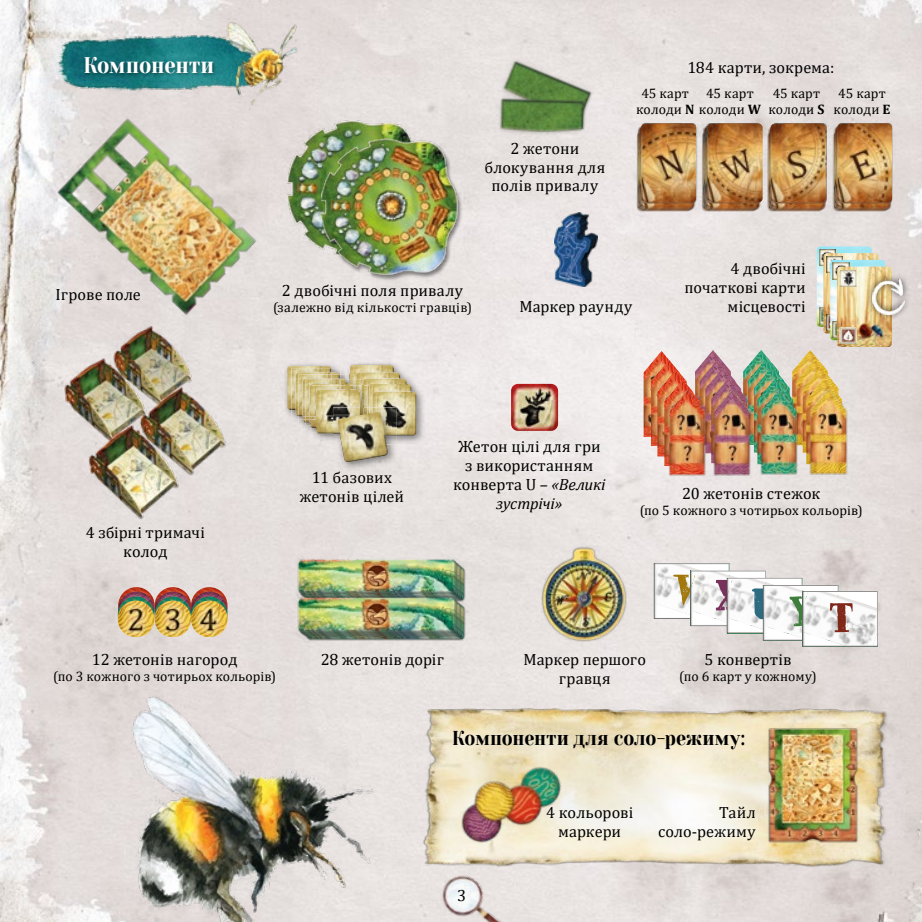
<style>
.page{position:relative;width:922px;height:922px;background:#fff}
.page>*{position:absolute;margin:0;border:0;box-sizing:border-box;transform-origin:0 0}
.t1{font:22.5px "Yeseva One";letter-spacing:-.015em;color:#fff;scale:.9 1}
.t2{font:20px "Yeseva One";letter-spacing:.005em;color:#000;scale:.9 1}
.t3{font:16.25px/18.8px "Cambria";letter-spacing:.005em;color:#000;text-align:center}
.t4{font:13.75px/16.2px "Cambria";letter-spacing:.01em;color:#000;text-align:center}
.s1{font-weight:700}
.s2{font-style:italic}
</style>
<div class="page">
<img style="left:0;top:0;width:921px;height:921px">
<img style="left:423px;top:878px;width:110px;height:43px">
<img style="left:49px;top:29px;width:270px;height:68px">
<img style="left:419px;top:688px;width:502px;height:190px">
<div style="left:83px;top:57px;width:135px;height:20px;background:#000;opacity:.4"></div>
<img style="left:53px;top:113px;width:211px;height:209px">
<img style="left:287px;top:112px;width:136px;height:154px">
<div style="left:322px;top:138px;width:141px;height:142px;background:#000;opacity:.45"></div>
<img style="left:321px;top:129px;width:136px;height:153px">
<img style="left:496px;top:54px;width:99px;height:73px">
<img style="left:495px;top:93px;width:92px;height:44px">
<img style="left:636px;top:131px;width:252px;height:81px">
<img style="left:639px;top:128px;width:251px;height:81px">
<img style="left:641px;top:122px;width:251px;height:81px">
<div style="left:282px;top:360px;width:145px;height:112px;background:#000;opacity:.75"></div>
<img style="left:792px;top:350px;width:35px;height:31px">
<img style="left:796px;top:359px;width:36px;height:22px">
<img style="left:802px;top:366px;width:36px;height:15px">
<img style="left:806px;top:378px;width:35px;height:3px">
<img style="left:743px;top:350px;width:35px;height:32px">
<img style="left:747px;top:359px;width:36px;height:23px">
<img style="left:753px;top:366px;width:36px;height:15px">
<img style="left:757px;top:378px;width:36px;height:3px">
<img style="left:695px;top:350px;width:35px;height:30px">
<img style="left:699px;top:359px;width:36px;height:24px">
<img style="left:705px;top:367px;width:36px;height:16px">
<img style="left:711px;top:377px;width:35px;height:5px">
<img style="left:643px;top:351px;width:36px;height:86px">
<img style="left:650px;top:360px;width:36px;height:86px">
<img style="left:657px;top:370px;width:36px;height:86px">
<img style="left:664px;top:380px;width:36px;height:3px">
<img style="left:554px;top:212px;width:43px;height:74px">
<img style="left:118px;top:587px;width:37px;height:36px;border-radius:18px">
<img style="left:155px;top:587px;width:36px;height:36px;border-radius:18px">
<img style="left:191px;top:587px;width:36px;height:36px;border-radius:18px">
<img style="left:118px;top:591px;width:37px;height:37px;border-radius:18px">
<img style="left:155px;top:591px;width:36px;height:37px;border-radius:18px">
<img style="left:191px;top:591px;width:36px;height:36px;border-radius:18px">
<img style="left:118px;top:596px;width:36px;height:37px;border-radius:18px">
<img style="left:155px;top:596px;width:36px;height:37px;border-radius:18px">
<img style="left:191px;top:596px;width:36px;height:37px;border-radius:18px">
<img style="left:118px;top:600px;width:109px;height:37px">
<img style="left:303px;top:563px;width:164px;height:79px">
<img style="left:295px;top:556px;width:164px;height:79px">
<img style="left:303px;top:601px;width:163px;height:40px">
<img style="left:298px;top:597px;width:163px;height:39px">
<img style="left:295px;top:594px;width:163px;height:40px">
<img style="left:541px;top:546px;width:85px;height:95px">
<img style="left:53px;top:320px;width:190px;height:203px">
<img style="left:765px;top:721px;width:95px;height:126px">
<img style="left:440px;top:747px;width:142px;height:113px">
<img style="left:662px;top:383px;width:45px;height:98px">
<img style="left:707px;top:382px;width:46px;height:99px">
<img style="left:753px;top:381px;width:99px;height:100px">
<div style="left:652px;top:561px;width:77px;height:59px;background:#000;opacity:.75"></div>
<svg style="left:654px;top:563px;width:223px;height:83px"></svg>
<div style="left:800px;top:589px;width:78px;height:59px;background:#000;opacity:.75"></div>
<img style="left:108px;top:696px;width:268px;height:225px">
<img style="left:210px;top:14px;width:92px;height:101px">
<img style="left:641px;top:124px;width:54px;height:78px">
<img style="left:707px;top:124px;width:55px;height:78px">
<img style="left:770px;top:124px;width:55px;height:78px">
<img style="left:837px;top:124px;width:54px;height:78px">
<img style="left:816px;top:246px;width:55px;height:81px">
<div style="left:819px;top:249px;width:16px;height:17px;background:#000;opacity:.5"></div>
<div style="left:819px;top:308px;width:16px;height:16px;background:#000;opacity:.5"></div>
<img style="left:819px;top:250px;width:16px;height:15px">
<img style="left:819px;top:308px;width:4px;height:15px">
<img style="left:823px;top:253px;width:55px;height:80px">
<div style="left:826px;top:256px;width:16px;height:16px;background:#000;opacity:.5"></div>
<div style="left:826px;top:314px;width:16px;height:17px;background:#000;opacity:.5"></div>
<img style="left:830px;top:260px;width:55px;height:80px">
<img style="left:832px;top:263px;width:1px;height:16px">
<img style="left:832px;top:321px;width:1px;height:16px">
<div style="left:833px;top:263px;width:16px;height:16px;background:#000;opacity:.5"></div>
<img style="left:833px;top:263px;width:15px;height:15px">
<img style="left:833px;top:321px;width:3px;height:16px">
<img style="left:836px;top:266px;width:55px;height:81px">
<img style="left:839px;top:270px;width:1px;height:16px">
<img style="left:839px;top:327px;width:1px;height:16px">
<div style="left:840px;top:270px;width:15px;height:16px;background:#000;opacity:.5"></div>
<div style="left:840px;top:327px;width:15px;height:16px;background:#000;opacity:.5"></div>
<img style="left:840px;top:328px;width:15px;height:15px">
<img style="left:840px;top:270px;width:15px;height:15px">
<div style="left:865px;top:273px;width:45px;height:47px;background:#000;opacity:.75"></div>
<img style="left:872px;top:279px;width:32px;height:35px">
<img style="left:511px;top:384px;width:47px;height:47px">
<h1 class="t1" style="left:83px;top:49px;width:147px">Компоненти</h1>
<p class="t3" style="left:484px;top:139px;width:122px">2 жетони блокування для полів привалу</p>
<p class="t3" style="left:687px;top:58px;width:148px">184 карти, зокрема:</p>
<p class="t4" style="left:636px;top:85px;width:127px;text-align:left;text-indent:5px">45 карт<br>колоди <span class="s1">N</span> колоди <span class="s1">W</span></p>
<p class="t4" style="left:706px;top:85px;width:49px">45 карт</p>
<p class="t4" style="left:768px;top:85px;width:58px">45 карт колоди <span class="s1">S</span></p>
<p class="t4" style="left:833px;top:85px;width:59px">45 карт колоди <span class="s1">E</span></p>
<p class="t3" style="left:55px;top:285px;width:87px">Ігрове поле</p>
<p class="t3" style="left:282px;top:281px;width:183px">2 двобічні поля привалу</p>
<p class="t4" style="left:273px;top:299px;width:200px">(залежно від кількості гравців)</p>
<p class="t3" style="left:519px;top:297px;width:114px">Маркер раунду</p>
<p class="t3" style="left:684px;top:259px;width:123px;text-align:right">4 двобічні початкові карти місцевості</p>
<p class="t3" style="left:86px;top:523px;width:121px">4 збірні тримачі колод</p>
<p class="t3" style="left:299px;top:467px;width:106px">11 базових жетонів цілей</p>
<p class="t3" style="left:453px;top:437px;width:154px">Жетон цілі для гри з використанням конверта U – <span class="s2">«Великі зустрічі»</span></p>
<p class="t3" style="left:682px;top:483px;width:140px">20 жетонів стежок</p>
<p class="t4" style="left:639px;top:502px;width:224px">(по 5 кожного з чотирьох кольорів)</p>
<p class="t3" style="left:92px;top:650px;width:147px">12 жетонів нагород</p>
<p class="t4" style="left:53px;top:668px;width:224px">(по 3 кожного з чотирьох кольорів)</p>
<p class="t3" style="left:320px;top:650px;width:125px">28 жетонів доріг</p>
<p class="t3" style="left:523px;top:650px;width:124px">Маркер першого гравця</p>
<p class="t3" style="left:704px;top:650px;width:89px">5 конвертів</p>
<p class="t4" style="left:679px;top:668px;width:139px">(по 6 карт у кожному)</p>
<p class="t2" style="left:452px;top:723px;width:327px">Компоненти для соло-режиму:</p>
<p class="t3" style="left:457px;top:885px;width:11px">3</p>
<p class="t3" style="left:546px;top:803px;width:88px">4 кольорові маркери</p>
<p class="t3" style="left:658px;top:803px;width:99px;text-align:right">Тайл соло-режиму</p>
</div>
